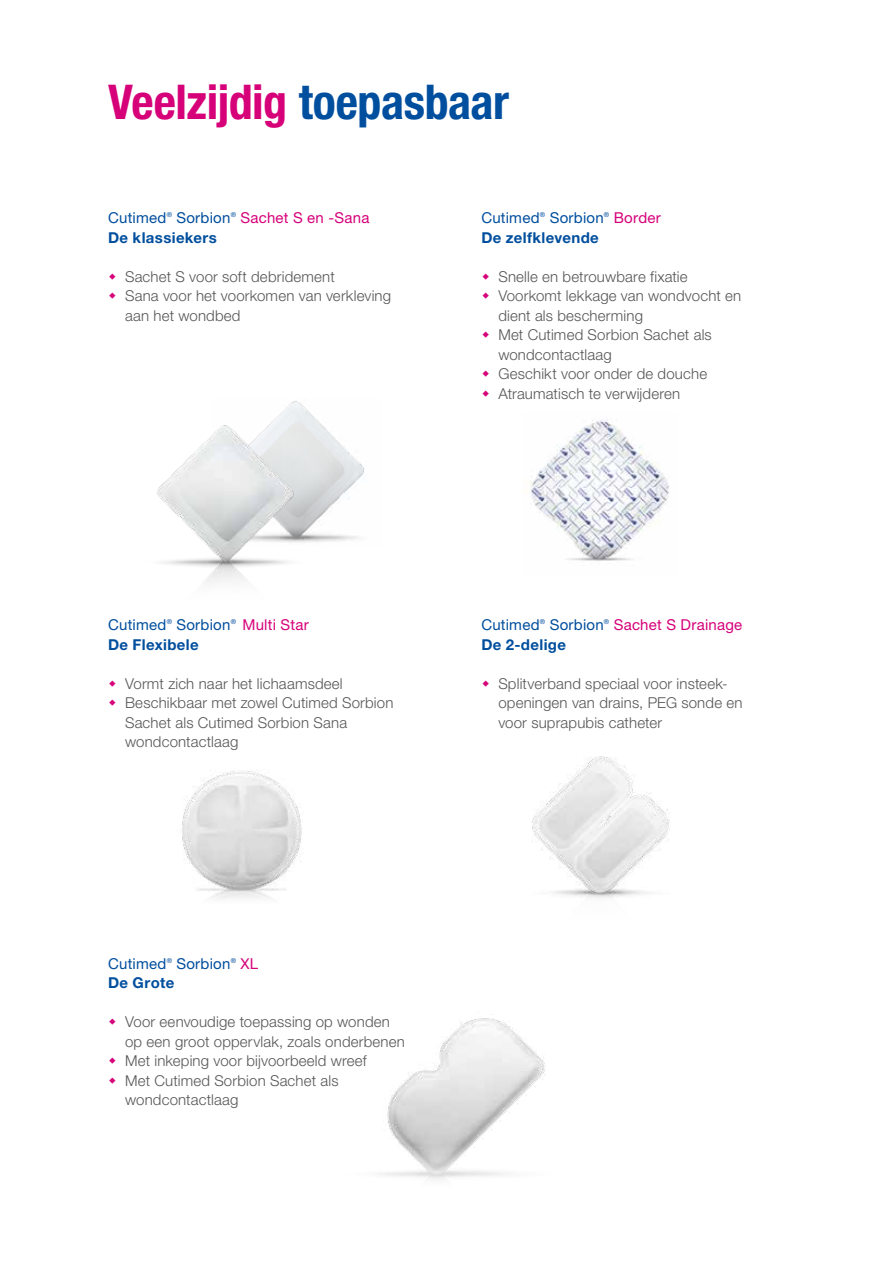
<style>
.page{position:relative;width:893px;height:1263px;background:#fff}
.page>*{position:absolute;margin:0;border:0;box-sizing:border-box;transform-origin:0 0}
.t1{font:700 condensed 48px "Helvetica Neue LT Std";letter-spacing:-.01em;color:#d60079}
.t2{font:300 15px/19.5px "Helvetica Neue LT Std";letter-spacing:.01em;color:#565656}
.t3{font:15px "Helvetica Neue LT Std";letter-spacing:.015em;color:#004e9e}
.t4{font:700 15px "Helvetica Neue LT Std";letter-spacing:.025em;color:#004e9e}
.t5{font:15px "Helvetica Neue LT Std";letter-spacing:.015em;color:#d60079}
.t6{font:6.75px "Helvetica Neue LT Std";color:#004e9e}
.s1{color:#004e9e}
</style>
<div class="page">
<img style="left:283px;top:401px;width:81px;height:141px">
<img style="left:157px;top:411px;width:167px;height:172px">
<img style="left:530px;top:419px;width:139px;height:142px">
<img style="left:182px;top:770px;width:120px;height:129px">
<img style="left:532px;top:756px;width:138px;height:142px">
<img style="left:381px;top:1018px;width:164px;height:162px">
<h1 class="t1" style="left:108px;top:73px;width:402px">Veelzijdig <span class="s1">toepasbaar</span></h1>
<p class="t3" style="left:108px;top:209px;width:60px">Cutimed</p>
<p class="t6" style="left:167px;top:211px;width:7px">®</p>
<p class="t3" style="left:176px;top:209px;width:55px">Sorbion</p>
<p class="t6" style="left:231px;top:211px;width:7px">®</p>
<p class="t5" style="left:240px;top:209px;width:131px">Sachet S en -Sana</p>
<p class="t4" style="left:108px;top:228px;width:110px">De klassiekers</p>
<p class="t2" style="left:125px;top:266px;width:268px">Sachet S voor soft debridement<br>Sana voor het voorkomen van verkleving aan het wondbed</p>
<p class="t3" style="left:481px;top:209px;width:60px">Cutimed</p>
<p class="t6" style="left:540px;top:211px;width:7px">®</p>
<p class="t3" style="left:550px;top:209px;width:55px">Sorbion</p>
<p class="t6" style="left:604px;top:211px;width:7px">®</p>
<p class="t5" style="left:614px;top:209px;width:49px">Border</p>
<p class="t4" style="left:481px;top:228px;width:119px">De zelfklevende</p>
<p class="t2" style="left:498px;top:266px;width:244px">Snelle en betrouwbare fixatie<br>Voorkomt lekkage van wondvocht en dient als bescherming<br>Met Cutimed Sorbion Sachet als wondcontactlaag<br>Geschikt voor onder de douche<br>Atraumatisch te verwijderen</p>
<p class="t3" style="left:108px;top:616px;width:60px">Cutimed</p>
<p class="t6" style="left:167px;top:618px;width:7px">®</p>
<p class="t3" style="left:176px;top:616px;width:55px">Sorbion</p>
<p class="t6" style="left:231px;top:618px;width:7px">®</p>
<p class="t5" style="left:243px;top:616px;width:68px">Multi Star</p>
<p class="t4" style="left:108px;top:635px;width:92px">De Flexibele</p>
<p class="t2" style="left:125px;top:673px;width:270px">Vormt zich naar het lichaamsdeel<br>Beschikbaar met zowel Cutimed Sorbion<br>Sachet als Cutimed Sorbion Sana wondcontactlaag</p>
<p class="t3" style="left:481px;top:616px;width:60px">Cutimed</p>
<p class="t6" style="left:540px;top:618px;width:7px">®</p>
<p class="t3" style="left:550px;top:616px;width:55px">Sorbion</p>
<p class="t6" style="left:604px;top:618px;width:7px">®</p>
<p class="t5" style="left:614px;top:616px;width:130px">Sachet S Drainage</p>
<p class="t4" style="left:481px;top:635px;width:86px">De 2-delige</p>
<p class="t2" style="left:498px;top:673px;width:246px">Splitverband speciaal voor insteek&shy;openingen van drains, PEG sonde en voor suprapubis catheter</p>
<p class="t3" style="left:108px;top:954px;width:60px">Cutimed</p>
<p class="t6" style="left:167px;top:956px;width:7px">®</p>
<p class="t3" style="left:176px;top:954px;width:55px">Sorbion</p>
<p class="t6" style="left:231px;top:956px;width:7px">®</p>
<p class="t5" style="left:240px;top:954px;width:19px">XL</p>
<p class="t4" style="left:108px;top:973px;width:68px">De Grote</p>
<p class="t2" style="left:125px;top:1012px;width:281px">Voor eenvoudige toepassing op wonden op een groot oppervlak, zoals onderbenen Met inkeping voor bijvoorbeeld wreef<br>Met Cutimed Sorbion Sachet als wondcontactlaag</p>
</div>
